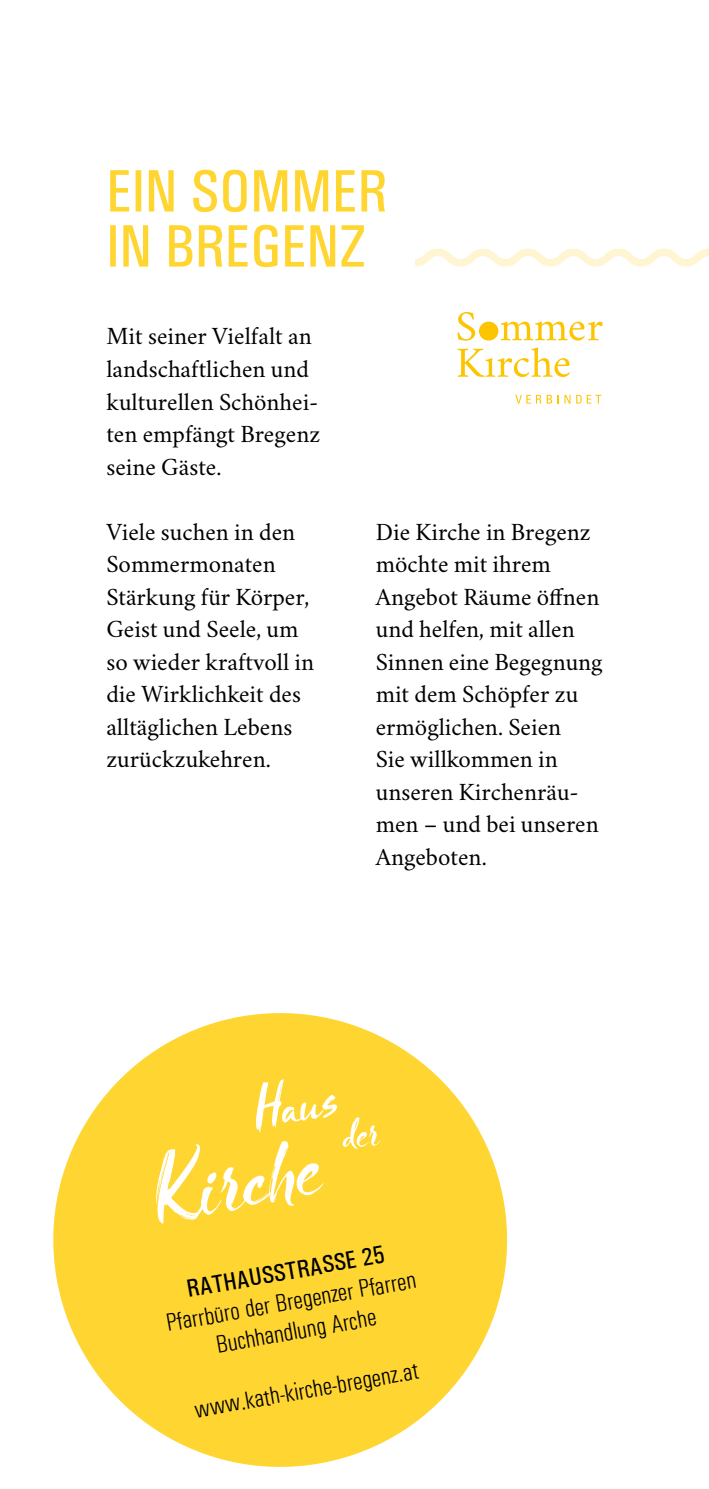
<style>
.page{position:relative;width:709px;height:1489px;background:#fff}
.page>*{position:absolute;margin:0;border:0;box-sizing:border-box;transform-origin:0 0}
.t1{font:500 condensed 60px/55px "Univers";color:#ffd631}
.t2{font:25px/32.5px "Crimson";color:#000}
.t3{font:300 condensed 25px/30px "Univers";color:#000;text-align:center}
.t4{font:500 condensed 25px "Univers";color:#000}
</style>
<div class="page">
<svg style="left:53px;top:1013px;width:455px;height:454px;fill:#ffd631"></svg>
<svg style="left:256px;top:1078px;width:81px;height:54px"></svg>
<svg style="left:343px;top:1117px;width:37px;height:32px"></svg>
<svg style="left:156px;top:1140px;width:167px;height:83px"></svg>
<svg style="left:415px;top:248px;width:294px;height:19px"></svg>
<svg style="left:457px;top:312px;width:18px;height:28px"></svg>
<svg style="left:501px;top:321px;width:101px;height:19px"></svg>
<svg style="left:457px;top:347px;width:112px;height:30px"></svg>
<svg style="left:515px;top:395px;width:55px;height:8px"></svg>
<svg style="left:576px;top:395px;width:25px;height:8px"></svg>
<div style="left:479px;top:321px;width:19px;height:19px;background:#fdc400;border-radius:50%"></div>
<h1 class="t1" style="left:106px;top:164px;width:282px">EIN SOMMER<br>IN BREGENZ</h1>
<p class="t2" style="left:106px;top:317px;width:215px">Mit seiner Vielfalt an landschaftlichen und kulturellen Schönhei&shy;ten empfängt Bregenz seine Gäste.</p>
<p class="t2" style="left:106px;top:512px;width:209px">Viele suchen in den<br>Sommermonaten<br>Stärkung für Körper,<br>Geist und Seele, um so wieder kraftvoll in die Wirklichkeit des alltäglichen Lebens zurückzukehren.</p>
<p class="t2" style="left:376px;top:512px;width:228px">Die Kirche in Bregenz möchte mit ihrem<br>Angebot Räume öffnen und helfen, mit allen<br>Sinnen eine Begegnung mit dem Schöpfer zu ermöglichen. Seien<br>Sie willkommen in unseren Kirchenräu&shy;men – und bei unseren<br>Angeboten.</p>
<p class="t4" style="left:184px;top:1274px;width:202px;rotate:-10deg">RATHAUSSTRASSE 25</p>
<p class="t3" style="left:164px;top:1308px;width:255px;rotate:-10deg">Pfarrbüro der Bregenzer Pfarren<br>Buchhandlung Arche</p>
<p class="t3" style="left:192px;top:1394px;width:228px;rotate:-10deg">www.kath-kirche-bregenz.at</p>
</div>
